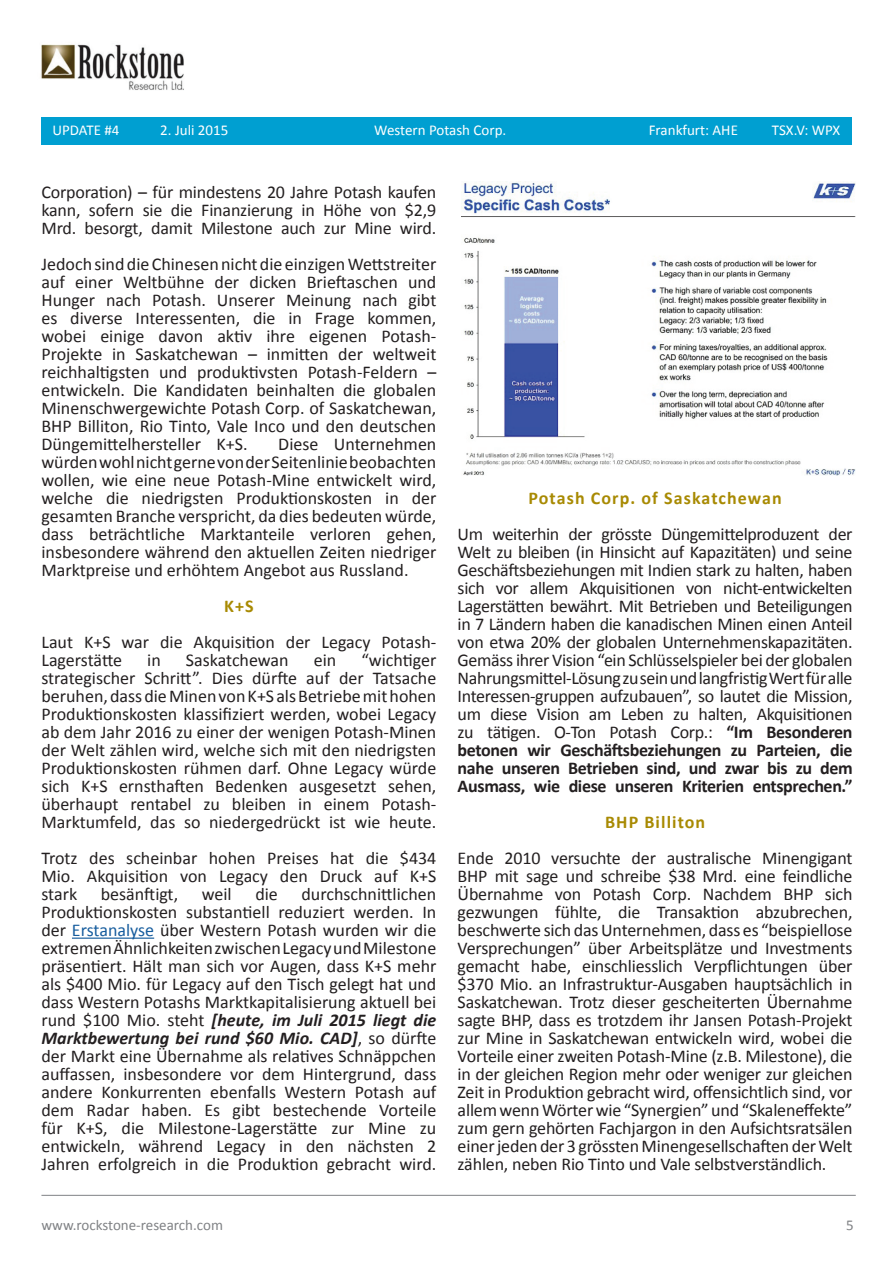
<style>
.page{position:relative;width:893px;height:1263px;background:#fff}
.page>*{position:absolute;margin:0;border:0;box-sizing:border-box;transform-origin:0 0}
.t1{font:18px/18px "Calibri";color:#231f20;text-align:justify}
.t2{font:700 18px "Calibri";letter-spacing:.06em;color:#a88a03}
.t3{font:15px "Calibri";color:#fff}
.t4{font:15px "Calibri";color:#808285}
.s1{color:#175d9e}
.s2{font-weight:700;font-style:italic}
.s3{font-weight:700}
</style>
<div class="page">
<hr style="left:72px;top:937px;width:82px;height:2px;background:#175d9e">
<img style="left:41px;top:44px;width:143px;height:46px">
<div style="left:41px;top:117px;width:810px;height:28px;background:#009fd1"></div>
<hr style="left:41px;top:1195px;width:815px;height:1px;background:#808285">
<img style="left:461px;top:181px;width:395px;height:295px">
<p class="t3" style="left:53px;top:120px;width:68px">UPDATE #4</p>
<p class="t3" style="left:160px;top:120px;width:70px">2. Juli 2015</p>
<p class="t3" style="left:374px;top:120px;width:134px">Western Potash Corp.</p>
<p class="t3" style="left:649px;top:120px;width:91px">Frankfurt: AHE</p>
<p class="t3" style="left:772px;top:120px;width:70px">TSX.V: WPX</p>
<p class="t1" style="left:41px;top:183px;width:396px">Corporation) – für mindestens 20 Jahre Potash kaufen kann, sofern sie die Finanzierung in Höhe von $2,9<br>Mrd. besorgt, damit Milestone auch zur Mine wird.</p>
<p class="t1" style="left:41px;top:255px;width:396px">Jedoch sind die Chinesen nicht die einzigen Wettstreiter auf einer Weltbühne der dicken Brieftaschen und Hunger nach Potash. Unserer Meinung nach gibt es diverse Interessenten, die in Frage kommen, wobei einige davon aktiv ihre eigenen Potash-Projekte in Saskatchewan – inmitten der weltweit reichhaltigsten und produktivsten Potash-Feldern – entwickeln. Die Kandidaten beinhalten die globalen Minenschwergewichte Potash Corp. of Saskatchewan, BHP Billiton, Rio Tinto, Vale Inco und den deutschen Düngemittelhersteller K+S.</p>
<p class="t1" style="left:41px;top:435px;width:396px;text-indent:237px">Diese Unternehmen würden wohl nicht gerne von der Seitenlinie beobachten wollen, wie eine neue Potash-Mine entwickelt wird, welche die niedrigsten Produktionskosten in der gesamten Branche verspricht, da dies bedeuten würde, dass beträchtliche Marktanteile verloren gehen, insbesondere während den aktuellen Zeiten niedriger Marktpreise und erhöhtem Angebot aus Russland.</p>
<p class="t2" style="left:224px;top:595px;width:31px">K+S</p>
<p class="t1" style="left:41px;top:633px;width:396px">Laut K+S war die Akquisition der Legacy Potash-<br>Lagerstätte</p>
<p class="t1" style="left:41px;top:651px;width:396px;text-indent:320px">“wichtiger strategischer Schritt”. Dies dürfte auf der Tatsache beruhen, dass die Minen von K+S als Betriebe mit hohen Produktionskosten klassifiziert werden, wobei Legacy ab dem Jahr 2016 zu einer der wenigen Potash-Minen der Welt zählen wird, welche sich mit den niedrigsten Produktionskosten rühmen darf. Ohne Legacy würde sich K+S ernsthaften Bedenken ausgesetzt sehen, überhaupt rentabel zu bleiben in einem Potash-Marktumfeld, das so niedergedrückt ist wie heute.</p>
<p class="t1" style="left:41px;top:849px;width:396px">Trotz des scheinbar hohen Preises hat die $434<br>Mio. Akquisition von Legacy den Druck auf K+S stark</p>
<p class="t1" style="left:147px;top:651px;width:15px">in</p>
<p class="t1" style="left:186px;top:651px;width:104px">Saskatchewan</p>
<p class="t1" style="left:314px;top:651px;width:24px">ein</p>
<p class="t1" style="left:101px;top:885px;width:79px">besänftigt,</p>
<p class="t1" style="left:202px;top:885px;width:31px">weil</p>
<p class="t1" style="left:255px;top:885px;width:24px">die</p>
<p class="t1" style="left:41px;top:885px;width:396px;text-indent:260px">durchschnittlichen Produktionskosten substantiell reduziert werden. In der <span class="s1">Erstanalyse</span> über Western Potash wurden wir die extremen Ähnlichkeiten zwischen Legacy und Milestone präsentiert. Hält man sich vor Augen, dass K+S mehr als $400 Mio. für Legacy auf den Tisch gelegt hat und dass Western Potashs Marktkapitalisierung aktuell bei rund $100 Mio. steht <span class="s2">[heute, im Juli 2015 liegt die Marktbewertung bei rund $60 Mio. CAD]</span>, so dürfte der Markt eine Übernahme als relatives Schnäppchen auffassen, insbesondere vor dem Hintergrund, dass andere Konkurrenten ebenfalls Western Potash auf dem Radar haben. Es gibt bestechende Vorteile für K+S, die Milestone-Lagerstätte zur Mine zu entwickeln, während Legacy in den nächsten 2<br>Jahren erfolgreich in die Produktion gebracht wird.</p>
<p class="t2" style="left:528px;top:487px;width:255px">Potash Corp. of Saskatchewan</p>
<p class="t1" style="left:458px;top:525px;width:396px">Um weiterhin der grösste Düngemittelproduzent der Welt zu bleiben (in Hinsicht auf Kapazitäten) und seine Geschäftsbeziehungen mit Indien stark zu halten, haben sich vor allem Akquisitionen von nicht-entwickelten Lagerstätten bewährt. Mit Betrieben und Beteiligungen in 7 Ländern haben die kanadischen Minen einen Anteil von etwa 20% der globalen Unternehmenskapazitäten.<br>Gemäss ihrer Vision “ein Schlüsselspieler bei der globalen Nahrungsmittel-Lösung zu sein und langfristig Wert für alle Interessen-gruppen aufzubauen”, so lautet die Mission, um diese Vision am Leben zu halten, Akquisitionen zu tätigen. O-Ton Potash Corp.: <span class="s3">“Im Besonderen betonen wir Geschäftsbeziehungen zu Parteien, die nahe unseren Betrieben sind, und zwar bis zu dem Ausmass, wie diese unseren Kriterien entsprechen.”</span></p>
<p class="t2" style="left:605px;top:811px;width:102px">BHP Billiton</p>
<p class="t1" style="left:458px;top:849px;width:396px">Ende 2010 versuchte der australische Minengigant BHP mit sage und schreibe $38 Mrd. eine feindliche Übernahme von Potash Corp. Nachdem BHP sich gezwungen fühlte, die Transaktion abzubrechen, beschwerte sich das Unternehmen, dass es “beispiellose Versprechungen” über Arbeitsplätze und Investments gemacht habe, einschliesslich Verpflichtungen über $370 Mio. an Infrastruktur-Ausgaben hauptsächlich in Saskatchewan. Trotz dieser gescheiterten Übernahme sagte BHP, dass es trotzdem ihr Jansen Potash-Projekt zur Mine in Saskatchewan entwickeln wird, wobei die Vorteile einer zweiten Potash-Mine (z.B. Milestone), die in der gleichen Region mehr oder weniger zur gleichen Zeit in Produktion gebracht wird, offensichtlich sind, vor allem wenn Wörter wie “Synergien” und “Skaleneffekte” zum gern gehörten Fachjargon in den Aufsichtsratsälen einer jeden der 3 grössten Minengesellschaften der Welt zählen, neben Rio Tinto und Vale selbstverständlich.</p>
<p class="t4" style="left:41px;top:1215px;width:183px">www.rockstone-research.com</p>
<p class="t4" style="left:846px;top:1215px;width:9px">5</p>
</div>
